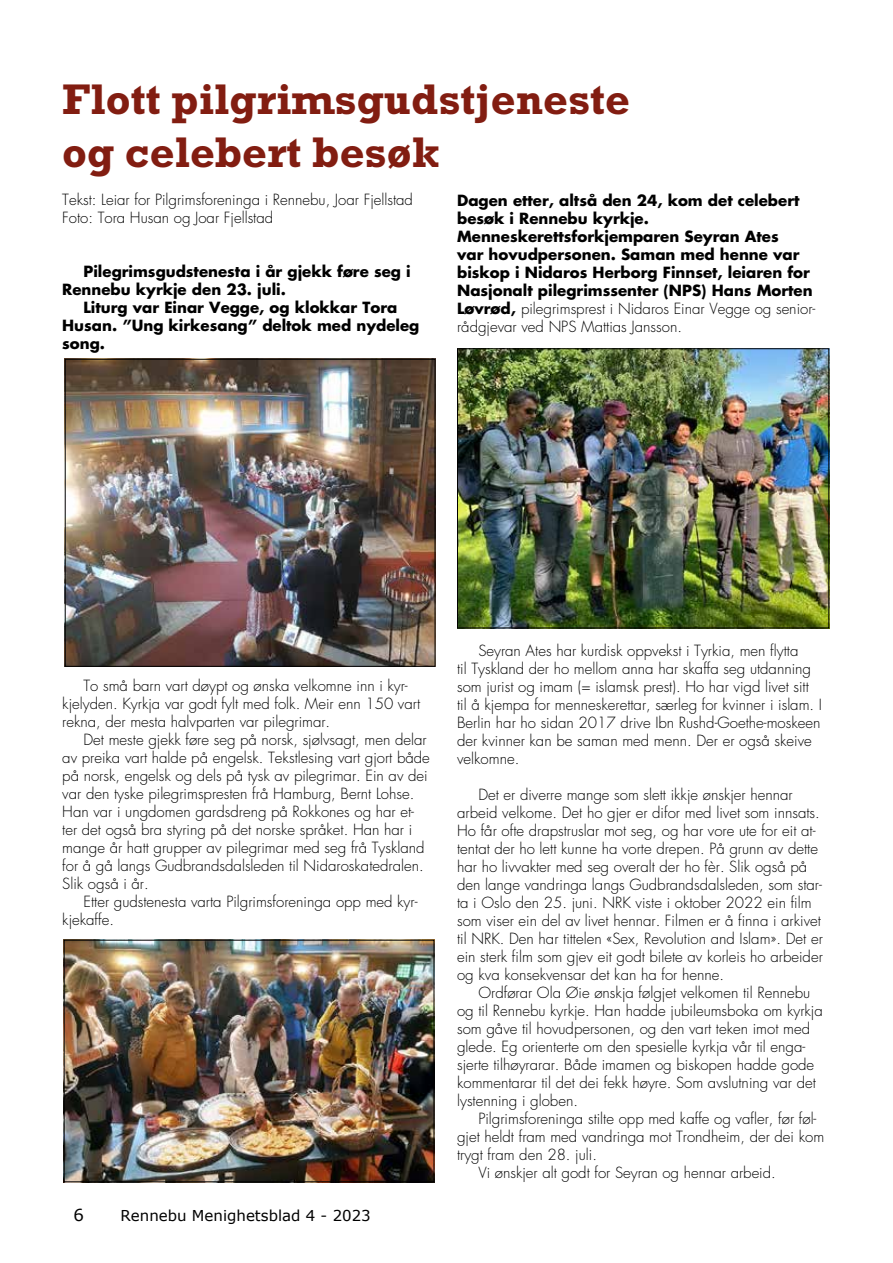
<style>
.page{position:relative;width:893px;height:1263px;background:#fff}
.page>*{position:absolute;margin:0;border:0;box-sizing:border-box;transform-origin:0 0}
.t1{font:700 43.5px/52.2px "Rockwell";color:#821d11}
.t2{font:16.5px "Verdana";color:#000}
.t3{font:300 15px/18px "Futura";color:#000}
.t4{font:700 15px/18px "Futura";color:#000}
.t5{font:15px "Verdana";color:#000}
.s1{font-weight:300}
</style>
<div class="page">
<img style="left:459px;top:350px;width:368px;height:276px">
<div style="left:457px;top:348px;width:372px;height:280px;border:1px solid #000"></div>
<img style="left:67px;top:361px;width:366px;height:304px">
<div style="left:65px;top:359px;width:370px;height:308px;border:1px solid #000"></div>
<img style="left:66px;top:942px;width:366px;height:238px">
<div style="left:64px;top:940px;width:370px;height:242px;border:1px solid #000"></div>
<h1 class="t1" style="left:62px;top:73px;width:569px">Flott pilgrimsgudstjeneste og celebert besøk</h1>
<p class="t3" style="left:62px;top:191px;width:352px">Tekst: Leiar for Pilgrimsforeninga i Rennebu, Joar Fjellstad<br>Foto: Tora Husan og Joar Fjellstad</p>
<p class="t4" style="left:62px;top:262px;width:350px;text-indent:21px">Pilegrimsgudstenesta i år gjekk føre seg i<br>Rennebu kyrkje den 23. juli.</p>
<p class="t4" style="left:62px;top:298px;width:359px;text-indent:21px">Liturg var Einar Vegge, og klokkar Tora<br>Husan. ”Ung kirkesang” deltok med nydeleg song.</p>
<p class="t4" style="left:457px;top:190px;width:360px">Dagen etter, altså den 24, kom det celebert besøk i Rennebu kyrkje.<br>Menneskerettsforkjemparen Seyran Ates<br>var hovudpersonen. Saman med henne var biskop i Nidaros Herborg Finnset, leiaren for Nasjonalt pilegrimssenter (NPS) Hans Morten Løvrød, <span class="s1">pilegrimsprest i Nidaros Einar Vegge og senior&shy;rådgjevar ved NPS Mattias Jansson.</span></p>
<p class="t3" style="left:62px;top:677px;width:359px;text-indent:21px">To små barn vart døypt og ønska velkomne inn i kyr&shy;kjelyden. Kyrkja var godt fylt med folk. Meir enn 150 vart rekna, der mesta halvparten var pilegrimar.</p>
<p class="t3" style="left:62px;top:731px;width:369px;text-indent:21px">Det meste gjekk føre seg på norsk, sjølvsagt, men delar av preika vart halde på engelsk. Tekstlesing vart gjort både på norsk, engelsk og dels på tysk av pilegrimar. Ein av dei var den tyske pilegrimspresten frå Hamburg, Bernt Lohse.<br>Han var i ungdomen gardsdreng på Rokkones og har et&shy;ter det også bra styring på det norske språket. Han har i mange år hatt grupper av pilegrimar med seg frå Tyskland for å gå langs Gudbrandsdalsleden til Nidaroskatedralen.<br>Slik også i år.</p>
<p class="t3" style="left:62px;top:893px;width:357px;text-indent:21px">Etter gudstenesta varta Pilgrimsforeninga opp med kyr&shy;kjekaffe.</p>
<p class="t2" style="left:74px;top:1204px;width:12px">6</p>
<p class="t5" style="left:121px;top:1206px;width:252px">Rennebu Menighetsblad 4 - 2023</p>
<p class="t3" style="left:457px;top:641px;width:366px;text-indent:21px">Seyran Ates har kurdisk oppvekst i Tyrkia, men flytta<br>til Tyskland der ho mellom anna har skaffa seg utdanning som jurist og imam (= islamsk prest). Ho har vigd livet sitt til å kjempa for menneskerettar, særleg for kvinner i islam. I Berlin har ho sidan 2017 drive Ibn Rushd-Goethe-moskeen der kvinner kan be saman med menn. Der er også skeive velkomne.</p>
<p class="t3" style="left:457px;top:785px;width:367px;text-indent:21px">Det er diverre mange som slett ikkje ønskjer hennar arbeid velkome. Det ho gjer er difor med livet som innsats.<br>Ho får ofte drapstruslar mot seg, og har vore ute for eit at&shy;tentat der ho lett kunne ha vorte drepen. På grunn av dette har ho livvakter med seg overalt der ho fèr. Slik også på den lange vandringa langs Gudbrandsdalsleden, som star&shy;ta i Oslo den 25. juni. NRK viste i oktober 2022 ein film som viser ein del av livet hennar. Filmen er å finna i arkivet til NRK. Den har tittelen «Sex, Revolution and Islam». Det er ein sterk film som gjev eit godt bilete av korleis ho arbeider og kva konsekvensar det kan ha for henne.</p>
<p class="t3" style="left:457px;top:983px;width:367px;text-indent:21px">Ordførar Ola Øie ønskja følgjet velkomen til Rennebu og til Rennebu kyrkje. Han hadde jubileumsboka om kyrkja som gåve til hovudpersonen, og den vart teken imot med glede. Eg orienterte om den spesielle kyrkja vår til enga&shy;sjerte tilhøyrarar. Både imamen og biskopen hadde gode kommentarar til det dei fekk høyre. Som avslutning var det lystenning i globen.</p>
<p class="t3" style="left:478px;top:1109px;width:340px">Pilgrimsforeninga stilte opp med kaffe og vafler, før føl-</p>
<p class="t3" style="left:457px;top:1127px;width:369px">gjet heldt fram med vandringa mot Trondheim, der dei kom</p>
<p class="t3" style="left:457px;top:1145px;width:141px">trygt fram den 28. juli.</p>
<p class="t3" style="left:478px;top:1163px;width:299px">Vi ønskjer alt godt for Seyran og hennar arbeid.</p>
</div>
